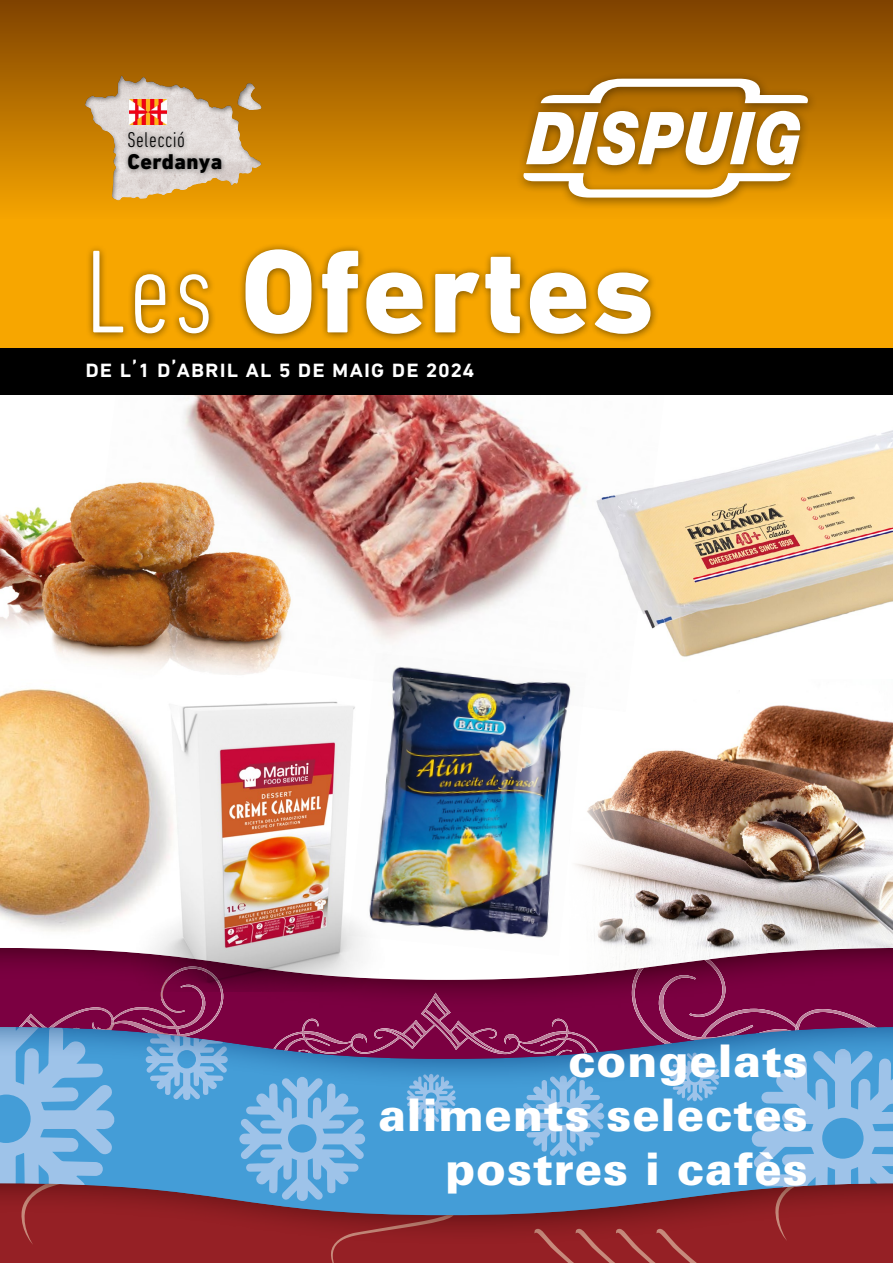
<style>
.page{position:relative;width:893px;height:1263px;background:#fff}
.page>*{position:absolute;margin:0;border:0;box-sizing:border-box;transform-origin:0 0}
.t1{font:800 120px "DIN Next LT Pro";letter-spacing:.02em;color:#fff}
.t2{font:900 45px/54px "Univers LT Std";letter-spacing:.02em;color:#fff;text-align:right}
.t3{font:500 25.5px "DIN Next LT Pro";letter-spacing:.02em;color:#fff}
.t4{font:300 condensed 21.75px "DIN Next LT Pro";letter-spacing:.02em;color:#000}
.t5{font:800 21.75px "DIN Next LT Pro";letter-spacing:.02em;color:#000}
.s1{font-weight:300;font-stretch:condensed}
</style>
<div class="page">
<img style="left:586px;top:705px;width:307px;height:241px">
<img style="left:183px;top:395px;width:497px;height:317px">
<div style="left:0;top:0;width:893px;height:349px;background:#f7a600"></div>
<div style="left:0;top:0;width:893px;height:219px;background:linear-gradient(to bottom,#7f4200,#f5a400)"></div>
<svg style="left:0;top:946px;width:893px;height:79px;background:#8c2c5e"></svg>
<div style="left:0;top:1025px;width:893px;height:238px;background:#005485;opacity:.75"></div>
<div style="left:0;top:1182px;width:893px;height:81px;background:#542716;opacity:.75"></div>
<div style="left:0;top:348px;width:893px;height:47px;background:#000"></div>
<div style="left:515px;top:71px;width:302px;height:138px;background:#000;opacity:.45"></div>
<svg style="left:520px;top:79px;width:292px;height:119px;background:#d3a962"></svg>
<div style="left:73px;top:66px;width:201px;height:137px;background:#000;opacity:.48"></div>
<div style="left:123px;top:126px;width:104px;height:53px;background:#000;opacity:.55"></div>
<img style="left:130px;top:100px;width:36px;height:24px">
<div style="left:80px;top:242px;width:579px;height:144px;background:#000;opacity:.55"></div>
<img style="left:0;top:467px;width:306px;height:227px">
<img style="left:0;top:670px;width:182px;height:262px">
<img style="left:349px;top:653px;width:237px;height:303px">
<img style="left:113px;top:694px;width:284px;height:298px">
<img style="left:570px;top:395px;width:323px;height:275px">
<p class="t4" style="left:127px;top:127px;width:59px">Selecció</p>
<p class="t5" style="left:127px;top:149px;width:96px">Cerdanya</p>
<h1 class="t1" style="left:85px;top:221px;width:570px"><span class="s1">Les</span> Ofertes</h1>
<p class="t3" style="left:85px;top:354px;width:391px">de l’1 d’abril al 5 de maig de 2024</p>
<p class="t2" style="left:379px;top:1033px;width:431px">congelats aliments selectes postres i cafès</p>
</div>
